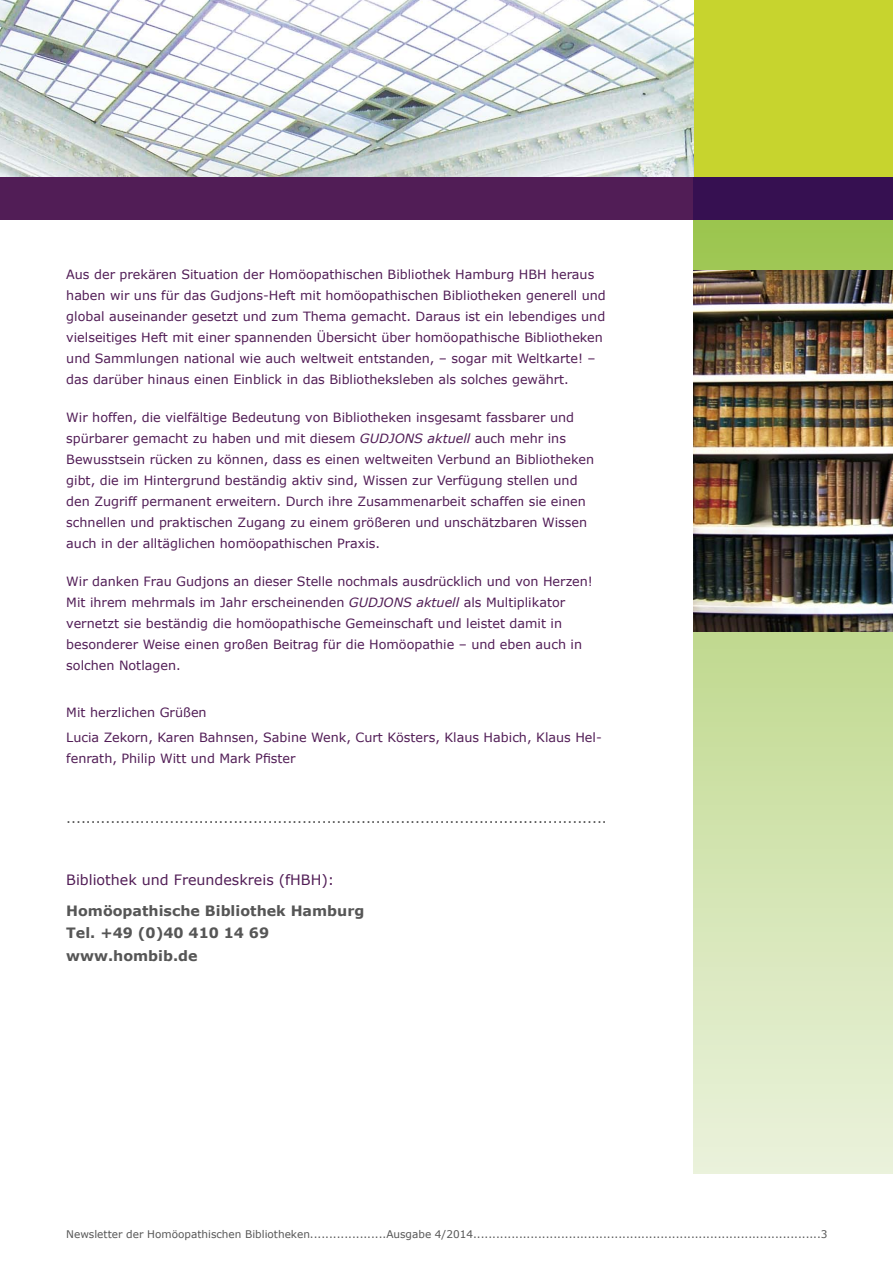
<style>
.page{position:relative;width:893px;height:1263px;background:#fff}
.page>*{position:absolute;margin:0;border:0;box-sizing:border-box;transform-origin:0 0}
.t1{font:700 14.25px/22.5px "Verdana";color:#565656}
.t2{font:14.25px "Verdana";color:#511d56}
.t3{font:13.5px "Verdana";color:#565656}
.t4{font:12.75px/21px "Verdana";color:#511d56}
.t5{font:10.5px "Verdana";color:#565656}
.s1{font-style:italic}
</style>
<div class="page">
<div style="left:0;top:0;width:893px;height:213px;background:#c7d42e"></div>
<img style="left:0;top:0;width:693px;height:177px">
<svg style="left:693px;top:220px;width:200px;height:954px;background:#d0e2ad"></svg>
<div style="left:0;top:177px;width:893px;height:43px;background:#511d56"></div>
<div style="left:693px;top:177px;width:200px;height:43px;background:#361051"></div>
<img style="left:693px;top:270px;width:200px;height:361px">
<p class="t4" style="left:66px;top:264px;width:541px">Aus der prekären Situation der Homöopathischen Bibliothek Hamburg HBH heraus haben wir uns für das Gudjons-Heft mit homöopathischen Bibliotheken generell und global auseinander gesetzt und zum Thema gemacht. Daraus ist ein lebendiges und vielseitiges Heft mit einer spannenden Übersicht über homöopathische Bibliotheken und Sammlungen national wie auch weltweit entstanden, – sogar mit Weltkarte! – das darüber hinaus einen Einblick in das Bibliotheksleben als solches gewährt.</p>
<p class="t4" style="left:66px;top:407px;width:529px">Wir hoffen, die vielfältige Bedeutung von Bibliotheken insgesamt fassbarer und spürbarer gemacht zu haben und mit diesem <span class="s1">GUDJONS aktuell</span> auch mehr ins Bewusstsein rücken zu können, dass es einen weltweiten Verbund an Bibliotheken gibt, die im Hintergrund beständig aktiv sind, Wissen zur Verfügung stellen und den Zugriff permanent erweitern. Durch ihre Zusammenarbeit schaffen sie einen schnellen und praktischen Zugang zu einem größeren und unschätzbaren Wissen auch in der alltäglichen homöopathischen Praxis.</p>
<p class="t4" style="left:66px;top:571px;width:528px">Wir danken Frau Gudjons an dieser Stelle nochmals ausdrücklich und von Herzen!<br>Mit ihrem mehrmals im Jahr erscheinenden <span class="s1">GUDJONS aktuell</span> als Multiplikator vernetzt sie beständig die homöopathische Gemeinschaft und leistet damit in besonderer Weise einen großen Beitrag für die Homöopathie – und eben auch in solchen Notlagen.</p>
<p class="t4" style="left:66px;top:700px;width:537px;line-height:25.2px">Mit herzlichen Grüßen<br>Lucia Zekorn, Karen Bahnsen, Sabine Wenk, Curt Kösters, Klaus Habich, Klaus Hel-</p>
<p class="t4" style="left:66px;top:748px;width:231px">fenrath, Philip Witt und Mark Pfister</p>
<p class="t3" style="left:66px;top:809px;width:542px">..............................................................................................................</p>
<p class="t2" style="left:66px;top:871px;width:270px">Bibliothek und Freundeskreis (fHBH):</p>
<p class="t1" style="left:66px;top:900px;width:300px">Homöopathische Bibliothek Hamburg<br>Tel. +49 (0)40 410 14 69 www.hombib.de</p>
<p class="t5" style="left:66px;top:1227px;width:763px">Newsletter der Homöopathischen Bibliotheken....................Ausgabe 4/2014...........................................................................................3</p>
</div>
